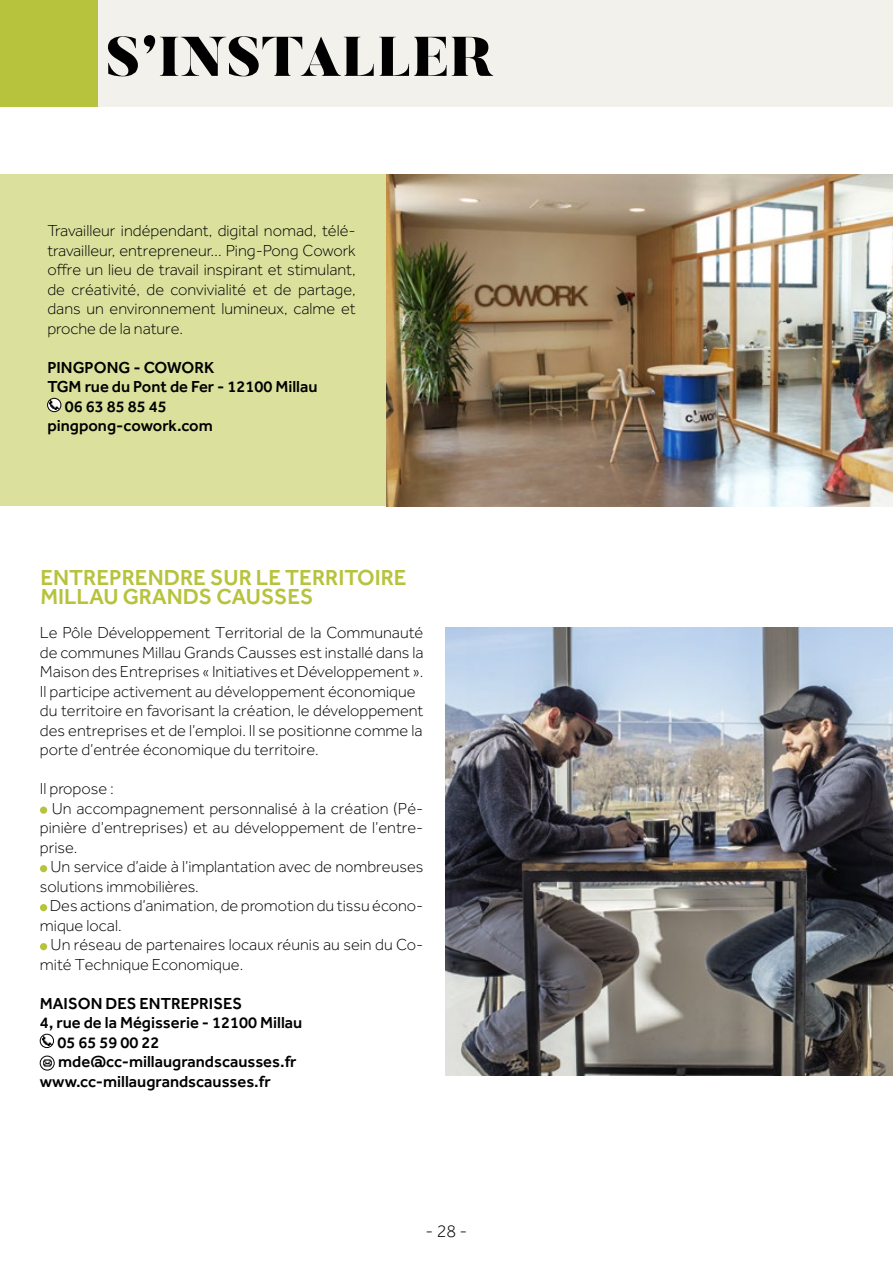
<style>
.page{position:relative;width:893px;height:1263px;background:#fff}
.page>*{position:absolute;margin:0;border:0;box-sizing:border-box;transform-origin:0 0}
.t1{font:900 55.5px "Butler";color:#000}
.t2{font:500 22.5px/19.5px "Effra";color:#b7c33c}
.t3{font:300 18px "Effra";color:#000}
.t4{font:300 16.5px/19.5px "Effra";color:#000;text-align:justify}
.t5{font:500 16.5px "Effra";color:#000}
</style>
<div class="page">
<div style="left:0;top:0;width:893px;height:106px;background:#f2f1ec"></div>
<div style="left:0;top:0;width:98px;height:106px;background:#b7c33c"></div>
<div style="left:0;top:174px;width:893px;height:332px;background:#dbe19d"></div>
<svg style="left:50px;top:400px;width:9px;height:10px"></svg>
<div style="left:47px;top:398px;width:14px;height:14px;border:1px solid #000;border-radius:50%"></div>
<img style="left:387px;top:174px;width:506px;height:332px">
<div style="left:40px;top:806px;width:7px;height:8px;background:#b7c33c;border-radius:50%"></div>
<div style="left:40px;top:865px;width:7px;height:7px;background:#b7c33c;border-radius:50%"></div>
<div style="left:40px;top:904px;width:7px;height:7px;background:#b7c33c;border-radius:50%"></div>
<div style="left:40px;top:943px;width:7px;height:7px;background:#b7c33c;border-radius:50%"></div>
<svg style="left:42px;top:1036px;width:10px;height:9px"></svg>
<div style="left:40px;top:1034px;width:14px;height:14px;border:1px solid #000;border-radius:50%"></div>
<svg style="left:41px;top:1058px;width:13px;height:10px"></svg>
<div style="left:40px;top:1056px;width:14px;height:14px;border:1px solid #000;border-radius:50%"></div>
<img style="left:445px;top:627px;width:448px;height:448px">
<h1 class="t1" style="left:106px;top:21px;width:389px">S’INSTALLER</h1>
<p class="t4" style="left:47px;top:221px;width:310px">Travailleur indépendant, digital nomad, télé&shy;travailleur, entrepreneur… Ping-Pong Cowork offre un lieu de travail inspirant et stimulant, de créativité, de convivialité et de partage, dans un environnement lumineux, calme et proche de la nature.</p>
<p class="t5" style="left:47px;top:358px;width:169px">PINGPONG - COWORK</p>
<p class="t5" style="left:47px;top:377px;width:272px">TGM rue du Pont de Fer - 12100 Millau</p>
<p class="t5" style="left:65px;top:396px;width:103px">06 63 85 85 45</p>
<p class="t5" style="left:47px;top:416px;width:167px">pingpong-cowork.com</p>
<h2 class="t2" style="left:40px;top:567px;width:368px">ENTREPRENDRE SUR LE TERRITOIRE<br>MILLAU GRANDS CAUSSES</h2>
<p class="t4" style="left:40px;top:623px;width:385px;text-align:left">Le Pôle Développement Territorial de la Communauté de communes Millau Grands Causses est installé dans la Maison des Entreprises « Initiatives et Développement ».<br>Il participe activement au développement économique du territoire en favorisant la création, le développement des entreprises et de l’emploi. Il se positionne comme la porte d’entrée économique du territoire.</p>
<p class="t4" style="left:40px;top:779px;width:75px">Il propose :</p>
<p class="t4" style="left:52px;top:798px;width:373px">Un accompagnement personnalisé à la création (Pé-</p>
<p class="t4" style="left:40px;top:818px;width:385px">pinière d’entreprises) et au développement de l’entre-</p>
<p class="t4" style="left:40px;top:837px;width:39px">prise.</p>
<p class="t4" style="left:51px;top:857px;width:374px">Un service d’aide à l’implantation avec de nombreuses</p>
<p class="t4" style="left:40px;top:876px;width:160px">solutions immobilières.</p>
<p class="t4" style="left:50px;top:896px;width:375px">Des actions d’animation, de promotion du tissu écono-</p>
<p class="t4" style="left:40px;top:915px;width:83px">mique local.</p>
<p class="t4" style="left:51px;top:935px;width:374px">Un réseau de partenaires locaux réunis au sein du Co-</p>
<p class="t4" style="left:40px;top:954px;width:205px">mité Technique Economique.</p>
<p class="t5" style="left:40px;top:993px;width:204px">MAISON DES ENTREPRISES</p>
<p class="t5" style="left:40px;top:1013px;width:264px">4, rue de la Mégisserie - 12100 Millau</p>
<p class="t5" style="left:58px;top:1032px;width:103px">05 65 59 00 22</p>
<p class="t5" style="left:58px;top:1052px;width:240px">mde@cc-millaugrandscausses.fr</p>
<p class="t5" style="left:40px;top:1071px;width:232px">www.cc-millaugrandscausses.fr</p>
<p class="t3" style="left:426px;top:1221px;width:43px">- 28 -</p>
</div>
